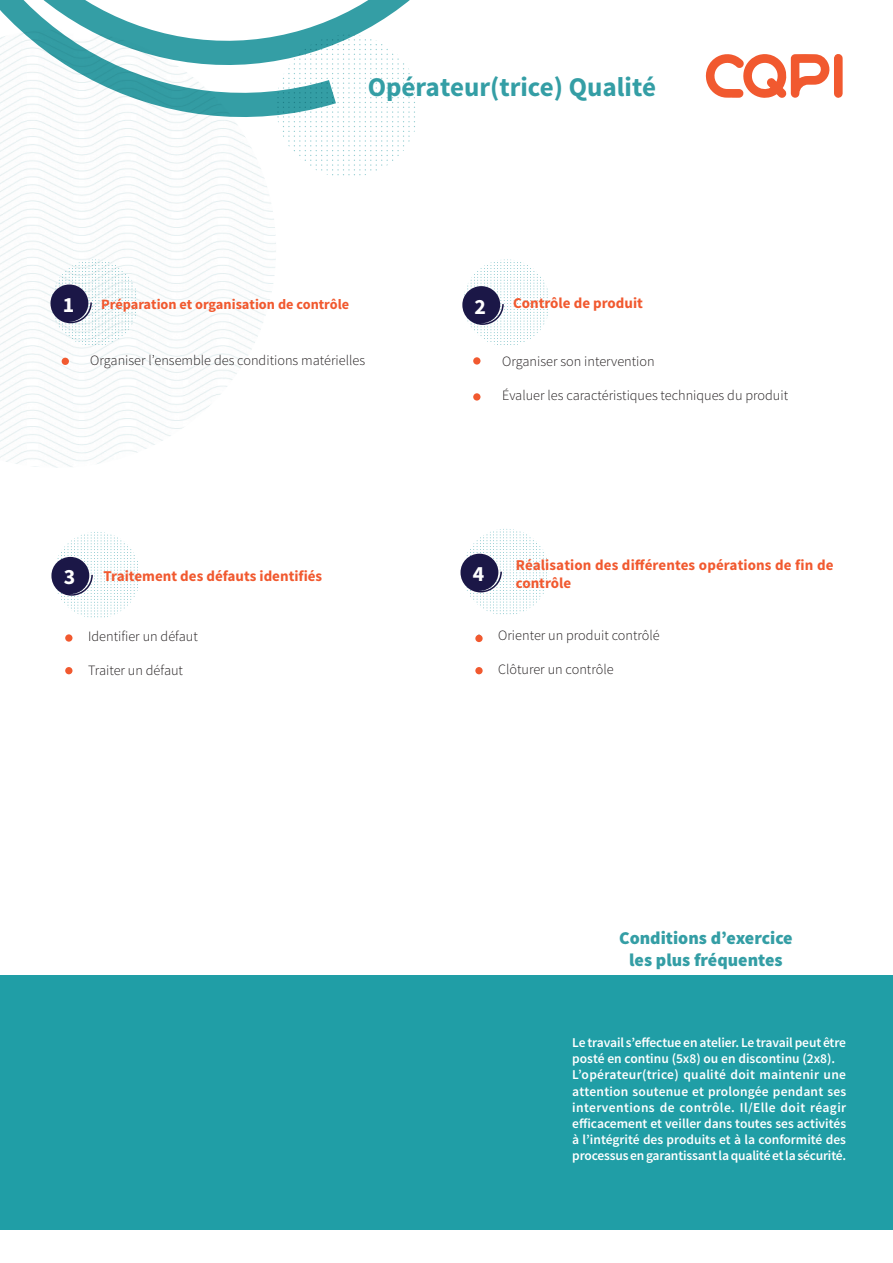
<style>
.page{position:relative;width:893px;height:1263px;background:#fff}
.page>*{position:absolute;margin:0;border:0;box-sizing:border-box;transform-origin:0 0}
.t1{font:700 27px "Source Sans Pro";color:#349ea5}
.t2{font:700 21.75px "Source Sans Pro";color:#fff}
.t3{font:900 18px "Source Sans Pro";color:#349ea5}
.t4{font:700 15px/18px "Source Sans Pro";color:#f1592f}
.t5{font:300 14.25px "Source Sans Pro";color:#231f20}
.t6{font:700 14.25px "Source Sans Pro";color:#f1592f}
.t7{font:600 13.5px/16.2px "Source Sans Pro";letter-spacing:-.01em;color:#fff}
</style>
<div class="page">
<svg style="left:299px;top:155px;width:100px;height:20px"></svg>
<img style="left:0;top:155px;width:276px;height:313px">
<svg style="left:0;top:0;width:415px;height:155px"></svg>
<svg style="left:50px;top:259px;width:86px;height:86px"></svg>
<svg style="left:51px;top:532px;width:87px;height:85px"></svg>
<svg style="left:462px;top:259px;width:86px;height:86px"></svg>
<svg style="left:460px;top:529px;width:87px;height:85px"></svg>
<div style="left:65px;top:634px;width:7px;height:8px;background:#f1592f;border-radius:50%"></div>
<div style="left:65px;top:667px;width:7px;height:7px;background:#f1592f;border-radius:50%"></div>
<div style="left:62px;top:358px;width:7px;height:7px;background:#f1592f;border-radius:50%"></div>
<div style="left:473px;top:357px;width:7px;height:8px;background:#f1592f;border-radius:50%"></div>
<div style="left:473px;top:393px;width:7px;height:8px;background:#f1592f;border-radius:50%"></div>
<div style="left:475px;top:635px;width:8px;height:7px;background:#f1592f;border-radius:50%"></div>
<div style="left:475px;top:667px;width:8px;height:7px;background:#f1592f;border-radius:50%"></div>
<div style="left:0;top:975px;width:893px;height:255px;background:#209ea6"></div>
<svg style="left:705px;top:54px;width:138px;height:44px"></svg>
<p class="t1" style="left:368px;top:69px;width:290px">Opérateur(trice) Qualité</p>
<p class="t2" style="left:63px;top:291px;width:13px">1</p>
<p class="t6" style="left:101px;top:295px;width:249px">Préparation et organisation de contrôle</p>
<p class="t4" style="left:513px;top:295px;width:131px">Contrôle de produit</p>
<p class="t2" style="left:475px;top:292px;width:13px">2</p>
<p class="t5" style="left:63px;top:352px;width:303px">• Organiser l’ensemble des conditions matérielles</p>
<p class="t5" style="left:475px;top:352px;width:181px">• Organiser son intervention</p>
<p class="t5" style="left:475px;top:387px;width:314px">• Évaluer les caractéristiques techniques du produit</p>
<p class="t2" style="left:64px;top:563px;width:13px">3</p>
<p class="t4" style="left:103px;top:568px;width:220px">Traitement des défauts identifiés</p>
<p class="t2" style="left:473px;top:560px;width:13px">4</p>
<p class="t4" style="left:516px;top:556px;width:319px">Réalisation des différentes opérations de fin de contrôle</p>
<p class="t5" style="left:67px;top:627px;width:132px">• Identifier un défaut</p>
<p class="t5" style="left:67px;top:662px;width:118px">• Traiter un défaut</p>
<p class="t5" style="left:477px;top:626px;width:184px">• Orienter un produit contrôlé</p>
<p class="t5" style="left:477px;top:661px;width:138px">• Clôturer un contrôle</p>
<p class="t3" style="left:619px;top:927px;width:175px">Conditions d’exercice</p>
<p class="t3" style="left:629px;top:948px;width:155px">les plus fréquentes</p>
<p class="t7" style="left:572px;top:1035px;width:275px">Le travail s’effectue en atelier. Le travail peut être posté en continu (5x8) ou en discontinu (2x8).</p>
<p class="t7" style="left:572px;top:1067px;width:276px;text-align:justify">L’opérateur(trice) qualité doit maintenir une attention soutenue et prolongée pendant ses interventions de contrôle. Il/Elle doit réagir efficacement et veiller dans toutes ses activités à l’intégrité des produits et à la conformité des processus en garantissant la qualité et la sécurité.</p>
</div>
